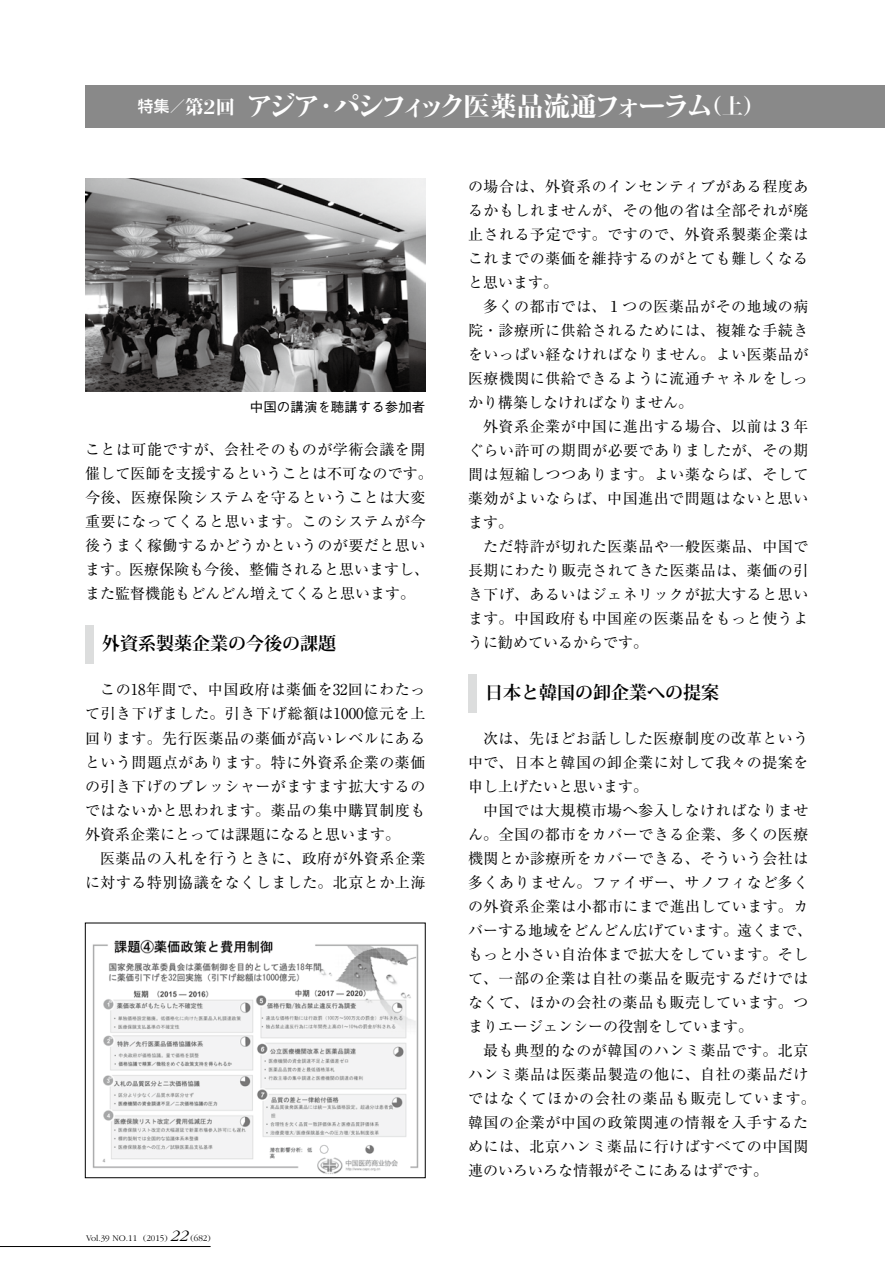
<style>
.page{position:relative;width:885px;height:1263px;background:#fff}
.page>*{position:absolute;margin:0;border:0;box-sizing:border-box;transform-origin:0 0}
.t1{font:800 26.7px "Kocho Std";letter-spacing:-.11em;color:#fff}
.t2{font:700 18px "Koz Min Pro";color:#000}
.t3{font:15px/24px "Ryumin Pro";letter-spacing:.035em;color:#000;text-align:justify}
.t4{font:500 13.5px "Gothic BBB Pro";color:#000}
.t5{font:300 9px "Garamond";color:#000}
.s1{font-size:19.05px}
.s2{font-size:21.3px}
.s3{font-style:italic;font-size:16.5px}
</style>
<div class="page">
<div style="left:468px;top:674px;width:8px;height:38px;background:#dcdddd"></div>
<div style="left:85px;top:625px;width:9px;height:38px;background:#dcdddd"></div>
<img style="left:85px;top:179px;width:340px;height:212px">
<div style="left:85px;top:85px;width:799px;height:43px;background:#898989"></div>
<img style="left:92px;top:939px;width:327px;height:235px">
<div style="left:85px;top:923px;width:340px;height:255px;border:1px solid #000"></div>
<hr style="left:0;top:1246px;width:210px;height:1px;background:#000">
<h1 class="t1" style="left:138px;top:85px;width:628px"><sup>特集／</sup><span class="s1">第2回</span> アジア・パシフィック医薬品流通フォーラム<span class="s2">（上）</span></h1>
<p class="t4" style="left:250px;top:396px;width:177px">中国の講演を聴講する参加者</p>
<p class="t3" style="left:85px;top:437px;width:349px;text-align:left">ことは可能ですが、会社そのものが学術会議を開催して医師を支援するということは不可なのです。今後、医療保険システムを守るということは大変重要になってくると思います。このシステムが今後うまく稼働するかどうかというのが要だと思います。医療保険も今後、整備されると思いますし、また監督機能もどんどん増えてくると思います。</p>
<p class="t2" style="left:102px;top:630px;width:235px">外資系製薬企業の今後の課題</p>
<p class="t3" style="left:85px;top:677px;width:342px;text-indent:15px">この18年間で、中国政府は薬価を32回にわたって引き下げました。引き下げ総額は1000億元を上回ります。先行医薬品の薬価が高いレベルにあるという問題点があります。特に外資系企業の薬価の引き下げのプレッシャーがますます拡大するのではないかと思われます。薬品の集中購買制度も外資系企業にとっては課題になると思います。</p>
<p class="t3" style="left:85px;top:845px;width:342px;text-align:right">医薬品の入札を行うときに、政府が外資系企業に対する特別協議をなくしました。北京とか上海</p>
<p class="t5" style="left:86px;top:1233px;width:126px">Vol.39 NO.11 (2015) <span class="s3">22</span> (682)</p>
<p class="t3" style="left:468px;top:173px;width:342px">の場合は、外資系のインセンティブがある程度あるかもしれませんが、その他の省は全部それが廃止される予定です。ですので、外資系製薬企業はこれまでの薬価を維持するのがとても難しくなると思います。</p>
<p class="t3" style="left:468px;top:293px;width:342px;text-indent:15px">多くの都市では、１つの医薬品がその地域の病院・診療所に供給されるためには、複雑な手続きをいっぱい経なければなりません。よい医薬品が医療機関に供給できるように流通チャネルをしっかり構築しなければなりません。</p>
<p class="t3" style="left:468px;top:413px;width:342px;text-indent:15px">外資系企業が中国に進出する場合、以前は３年ぐらい許可の期間が必要でありましたが、その期間は短縮しつつあります。よい薬ならば、そして薬効がよいならば、中国進出で問題はないと思います。</p>
<p class="t3" style="left:468px;top:533px;width:342px;text-indent:15px">ただ特許が切れた医薬品や一般医薬品、中国で長期にわたり販売されてきた医薬品は、薬価の引き下げ、あるいはジェネリックが拡大すると思います。中国政府も中国産の医薬品をもっと使うように勧めているからです。</p>
<p class="t2" style="left:485px;top:679px;width:235px">日本と韓国の卸企業への提案</p>
<p class="t3" style="left:468px;top:725px;width:342px;text-indent:15px">次は、先ほどお話しした医療制度の改革という中で、日本と韓国の卸企業に対して我々の提案を申し上げたいと思います。</p>
<p class="t3" style="left:468px;top:797px;width:345px;text-align:left;text-indent:15px">中国では大規模市場へ参入しなければなりません。全国の都市をカバーできる企業、多くの医療機関とか診療所をカバーできる、そういう会社は多くありません。ファイザー、サノフィなど多くの外資系企業は小都市にまで進出しています。カバーする地域をどんどん広げています。遠くまで、もっと小さい自治体まで拡大をしています。そして、一部の企業は自社の薬品を販売するだけではなくて、ほかの会社の薬品も販売しています。つまりエージェンシーの役割をしています。</p>
<p class="t3" style="left:468px;top:1037px;width:349px;text-align:left;text-indent:15px">最も典型的なのが韓国のハンミ薬品です。北京ハンミ薬品は医薬品製造の他に、自社の薬品だけではなくてほかの会社の薬品も販売しています。韓国の企業が中国の政策関連の情報を入手するためには、北京ハンミ薬品に行けばすべての中国関連のいろいろな情報がそこにあるはずです。</p>
</div>
